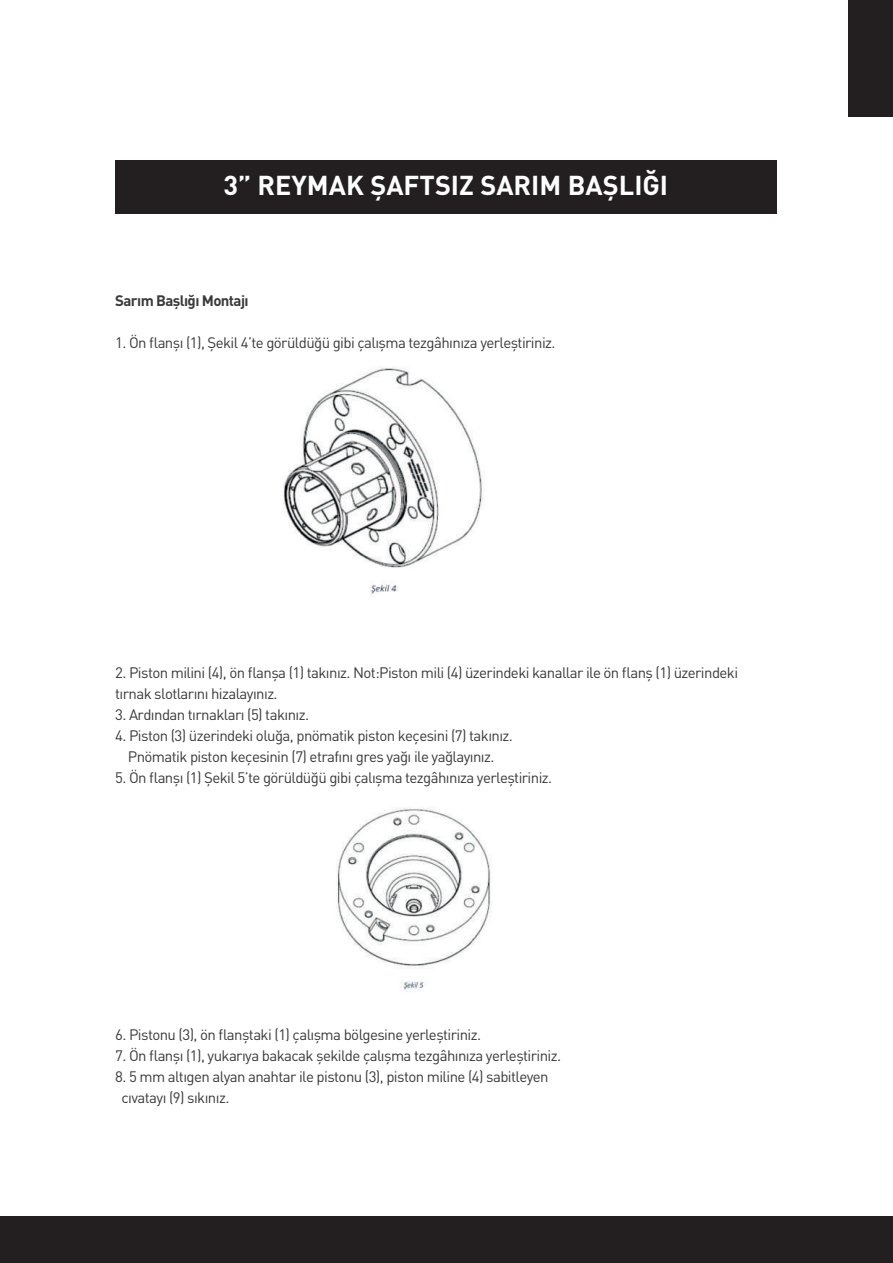
<style>
.page{position:relative;width:893px;height:1263px;background:#fff}
.page>*{position:absolute;margin:0;border:0;box-sizing:border-box;transform-origin:0 0}
.t1{font:700 27px "DIN Pro";color:#fff}
.t2{font:15px/21px "DIN Pro";letter-spacing:-.04em;color:#3b3a3b}
.t3{font:700 15px "DIN Pro";letter-spacing:-.04em;color:#3b3a3b}
</style>
<div class="page">
<div style="left:848px;top:1px;width:45px;height:116px;background:#231f20"></div>
<div style="left:115px;top:160px;width:661px;height:54px;background:#231f20"></div>
<div style="left:0;top:1216px;width:893px;height:47px;background:#231f20"></div>
<img style="left:283px;top:366px;width:202px;height:231px">
<img style="left:336px;top:807px;width:156px;height:185px">
<h1 class="t1" style="left:223px;top:167px;width:446px">3” REYMAK ŞAFTSIZ SARIM BAŞLIĞI</h1>
<p class="t3" style="left:115px;top:291px;width:135px">Sarım Başlığı Montajı</p>
<p class="t2" style="left:115px;top:332px;width:442px">1. Ön flanşı (1), Şekil 4’te görüldüğü gibi çalışma tezgâhınıza yerleştiriniz.</p>
<p class="t2" style="left:115px;top:662px;width:624px">2. Piston milini (4), ön flanşa (1) takınız. Not:Piston mili (4) üzerindeki kanallar ile ön flanş (1) üzerindeki tırnak slotlarını hizalayınız.</p>
<p class="t2" style="left:115px;top:704px;width:195px">3. Ardından tırnakları (5) takınız.</p>
<p class="t2" style="left:115px;top:725px;width:399px;text-align:center">4. Piston (3) üzerindeki oluğa, pnömatik piston keçesini (7) takınız.<br>Pnömatik piston keçesinin (7) etrafını gres yağı ile yağlayınız.</p>
<p class="t2" style="left:115px;top:767px;width:438px">5. Ön flanşı (1) Şekil 5’te görüldüğü gibi çalışma tezgâhınıza yerleştiriniz.</p>
<p class="t2" style="left:115px;top:1023px;width:367px">6. Pistonu (3), ön flanştaki (1) çalışma bölgesine yerleştiriniz.</p>
<p class="t2" style="left:115px;top:1044px;width:447px">7. Ön flanşı (1), yukarıya bakacak şekilde çalışma tezgâhınıza yerleştiriniz.</p>
<p class="t2" style="left:121px;top:1065px;width:429px;text-indent:-6px">8. 5 mm altıgen alyan anahtar ile pistonu (3), piston miline (4) sabitleyen cıvatayı (9) sıkınız.</p>
</div>
